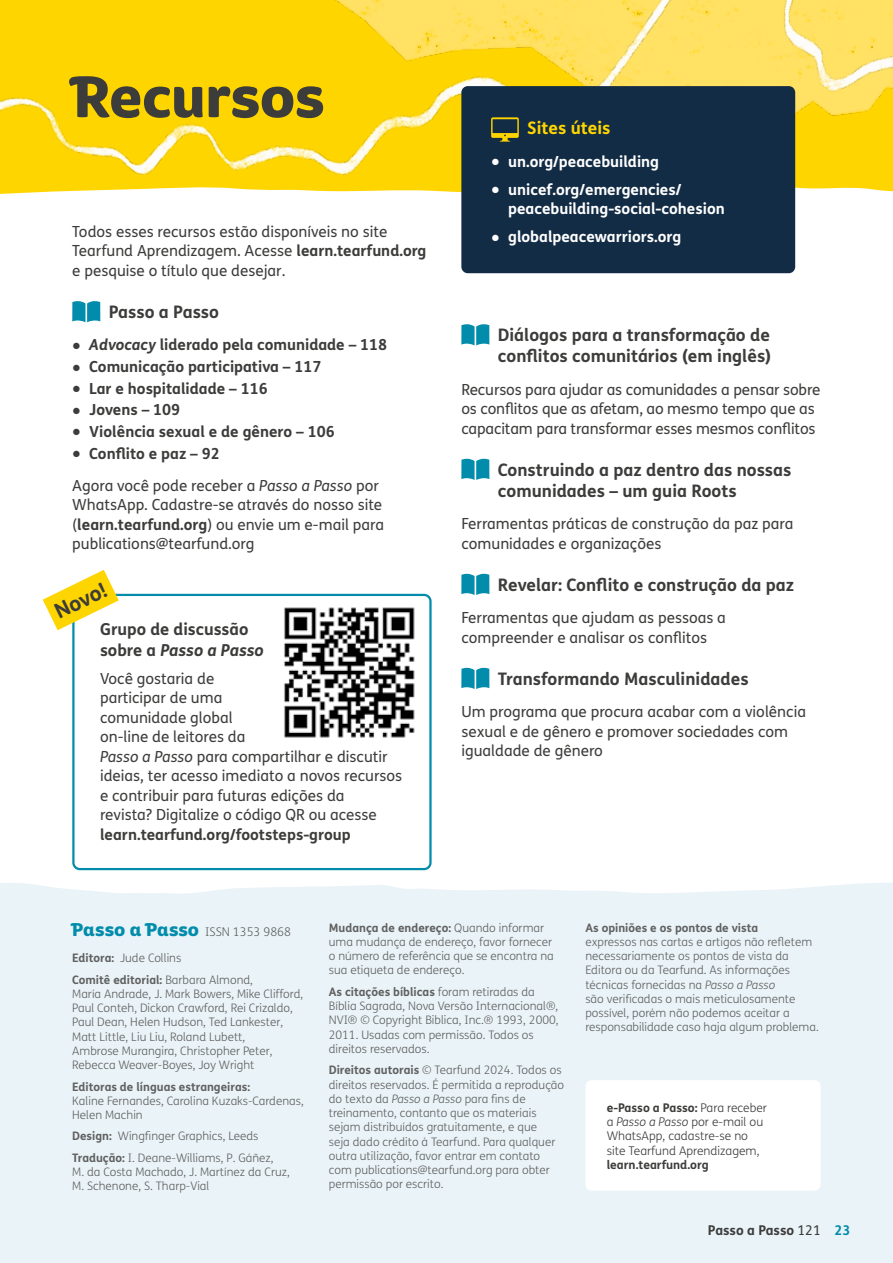
<style>
.page{position:relative;width:893px;height:1263px;background:#fff}
.page>*{position:absolute;margin:0;border:0;box-sizing:border-box;transform-origin:0 0}
.Heading_1_Regulars{font:57px "Tearfund Sans";color:#3c3c3b}
.Resources_heading__i{font:700 21px "FS Me";color:#3c3c3b}
.Resources_heading__i-2{font:700 17.25px/21px "FS Me";color:#3c3c3b}
.Body{font:700 17.25px "FS Me";color:#ffd500}
.Heading_3__1aft_befo{font:700 16.5px/20.2px "FS Me";color:#3c3c3b}
.Body-2{font:15.3px/19.5px "FS Me";color:#3c3c3b}
.Body_bullet{font:700 15.3px "FS Me";color:#3c3c3b}
.Body_bullet-2{font:700 15.3px/19.5px "FS Me";color:#fff}
.t1{font:700 13.5px "FS Me";color:#3c3c3b}
.Publication_info{font:300 12px/14.2px "FS Me";color:#3c3c3b}
.Heading_2__2aft_befo{font:300 12px "FS Me";color:#60605f}
.Publication_info-2{font:300 11.7px/14.2px "FS Me";color:#60605f}
.s1{font-weight:700}
.s2{font-weight:400;font-size:25.95px}
.s3{font-style:italic}
.s4{font-family:"Tearfund Sans";font-weight:400;font-size:18px;color:#008caa}
.s5{font-weight:400}
.s6{color:#008caa}
</style>
<div class="page">
<div style="left:0;top:883px;width:893px;height:380px;background:#eaf3f8"></div>
<img style="left:0;top:0;width:893px;height:191px">
<svg style="left:72px;top:301px;width:28px;height:21px"></svg>
<div style="left:72px;top:594px;width:360px;height:276px;border:2px solid #008caa;border-radius:6px"></div>
<img style="left:284px;top:607px;width:131px;height:131px">
<svg style="left:43px;top:570px;width:76px;height:60px"></svg>
<svg style="left:461px;top:324px;width:28px;height:21px"></svg>
<svg style="left:461px;top:459px;width:28px;height:21px"></svg>
<svg style="left:461px;top:574px;width:28px;height:21px"></svg>
<svg style="left:461px;top:668px;width:28px;height:21px"></svg>
<div style="left:461px;top:86px;width:334px;height:187px;background:#132c45;border-radius:6px"></div>
<svg style="left:491px;top:117px;width:28px;height:25px"></svg>
<div style="left:585px;top:1080px;width:236px;height:111px;background:#fff;border-radius:6px"></div>
<h1 class="Heading_1_Regulars" style="left:72px;top:45px;width:254px">Recursos</h1>
<p class="Body-2" style="left:72px;top:221px;width:356px">Todos esses recursos estão disponíveis no site<br>Tearfund Aprendizagem. Acesse <span class="s1">learn.tearfund.org </span>e pesquise o título que desejar.</p>
<h2 class="Resources_heading__i-2" style="left:109px;top:301px;width:112px">Passo a Passo</h2>
<p class="Body_bullet" style="left:72px;top:333px;width:316px"><span class="s2">•</span> <span class="s3">Advocacy</span> liderado pela comunidade – 118</p>
<p class="Body_bullet" style="left:72px;top:355px;width:251px"><span class="s2">•</span> Comunicação participativa – 117</p>
<p class="Body_bullet" style="left:72px;top:376px;width:197px"><span class="s2">•</span> Lar e hospitalidade – 116</p>
<p class="Body_bullet" style="left:72px;top:398px;width:110px"><span class="s2">•</span> Jovens – 109</p>
<p class="Body_bullet" style="left:72px;top:420px;width:264px"><span class="s2">•</span> Violência sexual e de gênero – 106</p>
<p class="Body_bullet" style="left:72px;top:441px;width:149px"><span class="s2">•</span> Conflito e paz – 92</p>
<p class="Body-2" style="left:72px;top:475px;width:313px">Agora você pode receber a <span class="s3">Passo a Passo</span> por WhatsApp. Cadastre-se através do nosso site (<span class="s1">learn.tearfund.org</span>) ou envie um e-mail para publications@tearfund.org</p>
<h2 class="Resources_heading__i" style="left:49px;top:598px;width:57px;rotate:-26deg">Novo!</h2>
<h2 class="Heading_3__1aft_befo" style="left:100px;top:619px;width:165px">Grupo de discussão sobre a <span class="s3">Passo a Passo</span></h2>
<p class="Body-2" style="left:100px;top:668px;width:304px">Você gostaria de<br>participar de uma<br>comunidade global<br>on-line de leitores da<br><span class="s3">Passo a Passo</span> para compartilhar e discutir ideias, ter acesso imediato a novos recursos e contribuir para futuras edições da<br>revista? Digitalize o código QR ou acesse <span class="s1">learn.tearfund.org/footsteps-group</span></p>
<p class="Body" style="left:527px;top:115px;width:85px">Sites úteis</p>
<p class="Body_bullet-2" style="left:491px;top:151px;width:169px"><span class="s2">•</span> un.org/peacebuilding</p>
<p class="Body_bullet-2" style="left:508px;top:179px;width:218px;text-indent:-17px"><span class="s2">•</span> unicef.org/emergencies/ peacebuilding-social-cohesion</p>
<p class="Body_bullet-2" style="left:491px;top:226px;width:192px"><span class="s2">•</span> globalpeacewarriors.org</p>
<h2 class="Resources_heading__i-2" style="left:498px;top:324px;width:275px">Diálogos para a transformação de conflitos comunitários (em inglês)</h2>
<p class="Body-2" style="left:461px;top:379px;width:361px">Recursos para ajudar as comunidades a pensar sobre os conflitos que as afetam, ao mesmo tempo que as capacitam para transformar esses mesmos conflitos</p>
<h2 class="Resources_heading__i-2" style="left:498px;top:458px;width:295px">Construindo a paz dentro das nossas comunidades – um guia Roots</h2>
<p class="Body-2" style="left:461px;top:514px;width:334px">Ferramentas práticas de construção da paz para comunidades e organizações</p>
<h2 class="Resources_heading__i-2" style="left:498px;top:573px;width:298px">Revelar: Conflito e construção da paz</h2>
<p class="Body-2" style="left:461px;top:608px;width:266px">Ferramentas que ajudam as pessoas a compreender e analisar os conflitos</p>
<h2 class="Resources_heading__i-2" style="left:498px;top:667px;width:252px">Transformando Masculinidades</h2>
<p class="Body-2" style="left:461px;top:702px;width:346px">Um programa que procura acabar com a violência sexual e de gênero e promover sociedades com igualdade de gênero</p>
<h2 class="Heading_2__2aft_befo" style="left:72px;top:924px;width:220px"><span class="s4">Passo a Passo</span> ISSN 1353 9868</h2>
<p class="Publication_info-2" style="left:72px;top:950px;width:111px"><span class="s1">Editora:</span> Jude Collins</p>
<p class="Publication_info-2" style="left:72px;top:972px;width:233px"><span class="s1">Comitê editorial:</span> Barbara Almond,<br>María Andrade, J. Mark Bowers, Mike Clifford, Paul Conteh, Dickon Crawford, Rei Crizaldo, Paul Dean, Helen Hudson, Ted Lankester, Matt Little, Liu Liu, Roland Lubett,<br>Ambrose Murangira, Christopher Peter, Rebecca Weaver-Boyes, Joy Wright</p>
<p class="Publication_info-2" style="left:72px;top:1079px;width:233px"><span class="s1">Editoras de línguas estrangeiras:<br></span>Kaline Fernandes, Carolina Kuzaks-Cardenas,<br>Helen Machin</p>
<p class="Publication_info-2" style="left:72px;top:1129px;width:188px"><span class="s1">Design:</span> Wingfinger Graphics, Leeds</p>
<p class="Publication_info-2" style="left:72px;top:1150px;width:219px"><span class="s1">Tradução:</span> I. Deane-Williams, P. Gáñez,<br>M. da Costa Machado, J. Martínez da Cruz,<br>M. Schenone, S. Tharp-Vial</p>
<p class="Publication_info-2" style="left:329px;top:920px;width:226px"><span class="s1">Mudança de endereço:</span> Quando informar uma mudança de endereço, favor fornecer o número de referência que se encontra na sua etiqueta de endereço.</p>
<p class="Publication_info-2" style="left:329px;top:984px;width:231px"><span class="s1">As citações bíblicas</span> foram retiradas da Bíblia Sagrada, Nova Versão Internacional®, NVI® © Copyright Biblica, Inc.® 1993, 2000, 2011. Usadas com permissão. Todos os direitos reservados.</p>
<p class="Publication_info-2" style="left:329px;top:1063px;width:237px"><span class="s1">Direitos autorais</span> © Tearfund 2024. Todos os direitos reservados. É permitida a reprodução do texto da <span class="s3">Passo a Passo</span> para fins de treinamento, contanto que os materiais sejam distribuídos gratuitamente, e que<br>seja dado crédito à Tearfund. Para qualquer outra utilização, favor entrar em contato com publications@tearfund.org para obter permissão por escrito.</p>
<p class="Publication_info-2" style="left:585px;top:920px;width:235px"><span class="s1">As opiniões e os pontos de vista<br></span>expressos nas cartas e artigos não refletem necessariamente os pontos de vista da Editora ou da Tearfund. As informações técnicas fornecidas na <span class="s3">Passo a Passo<br></span>são verificadas o mais meticulosamente possível, porém não podemos aceitar a responsabilidade caso haja algum problema.</p>
<p class="Publication_info" style="left:607px;top:1100px;width:162px"><span class="s1">e-Passo a Passo:</span> Para receber a <span class="s3">Passo a Passo</span> por e-mail ou<br>WhatsApp, cadastre-se no site Tearfund Aprendizagem, <span class="s1">learn.tearfund.org</span></p>
<p class="t1" style="left:708px;top:1220px;width:144px">Passo a Passo <span class="s5">121</span> <span class="s6">23</span></p>
</div>
